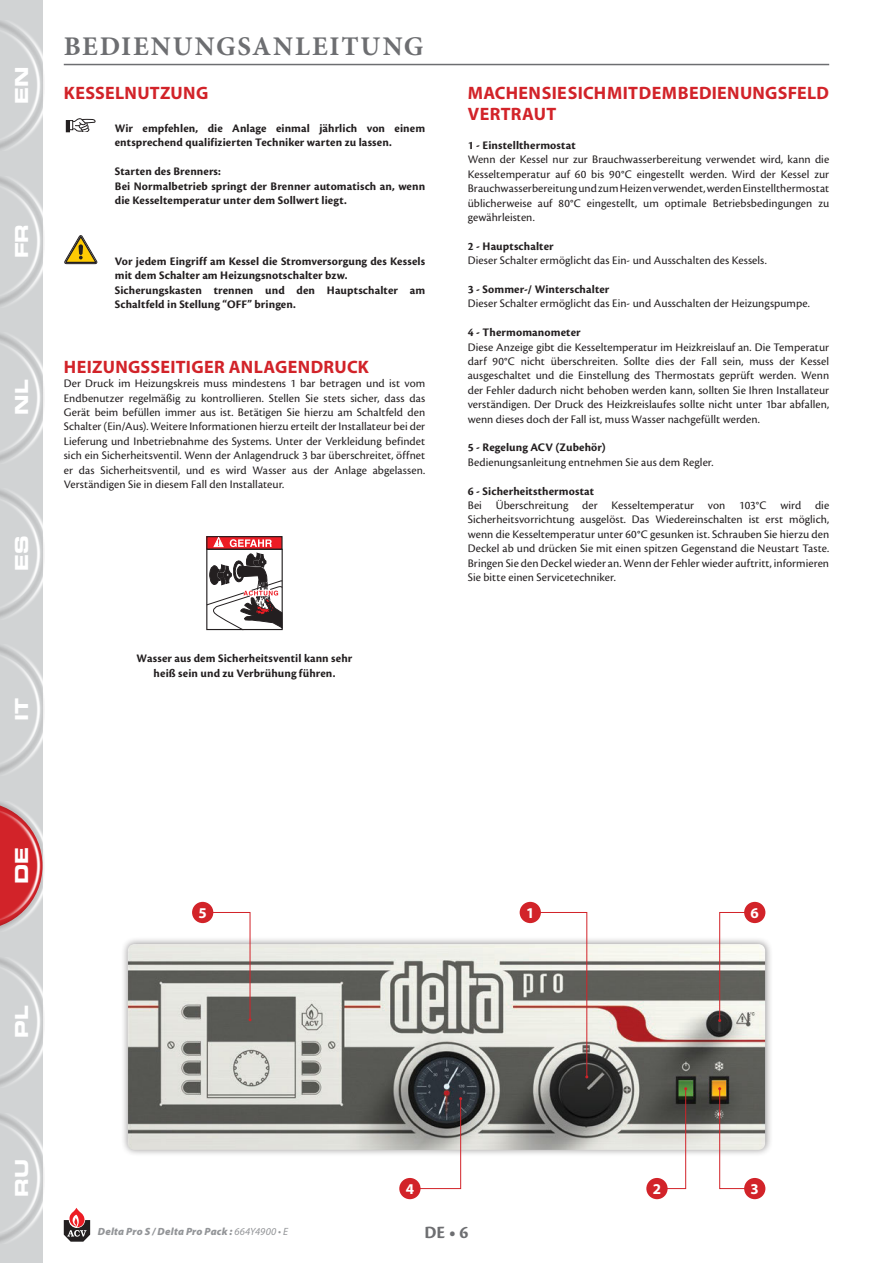
<style>
.page{position:relative;width:893px;height:1263px;background:#fff}
.page>*{position:absolute;margin:0;border:0;box-sizing:border-box;transform-origin:0 0}
.t1{font:700 27px "Minion Pro";letter-spacing:.065em;color:#6d6e71}
.t2{font:700 18px/21.6px "Myriad Pro";letter-spacing:.015em;color:#d22329}
.t3{font:18px "Eurostile LT Std Bold Ex 2";letter-spacing:-.005em;color:#fff}
.t4{font:700 18px "Cronos Pro";color:#6d6e71}
.t5{font:700 15px "Myriad Pro";color:#fff}
.t6{font:12px/14.4px "Cronos Pro";letter-spacing:.005em;color:#231f20;text-align:justify}
.t7{font:700 12px/14.4px "Cronos Pro";letter-spacing:.01em;color:#231f20}
.t8{font:italic 900 10.5px "Myriad Pro";letter-spacing:.02em;color:#939598}
.s1{font-weight:400}
</style>
<div class="page">
<svg style="left:64px;top:1208px;width:26px;height:34px"></svg>
<div style="left:0;top:0;width:43px;height:1263px;background:#d1d3d4"></div>
<div style="left:0;top:20px;width:45px;height:131px;background:#231f20;opacity:.75"></div>
<div style="left:0;top:177px;width:45px;height:130px;background:#231f20;opacity:.75"></div>
<div style="left:0;top:1113px;width:45px;height:131px;background:#231f20;opacity:.75"></div>
<div style="left:0;top:957px;width:45px;height:131px;background:#231f20;opacity:.75"></div>
<div style="left:0;top:801px;width:45px;height:130px;background:#231f20;opacity:.75"></div>
<div style="left:0;top:645px;width:45px;height:130px;background:#231f20;opacity:.75"></div>
<div style="left:0;top:489px;width:45px;height:130px;background:#231f20;opacity:.75"></div>
<div style="left:0;top:333px;width:45px;height:130px;background:#231f20;opacity:.75"></div>
<div style="left:120px;top:936px;width:653px;height:221px;background:#231f20;opacity:.5"></div>
<img style="left:128px;top:944px;width:637px;height:206px">
<svg style="left:656px;top:1087px;width:31px;height:102px"></svg>
<div style="left:646px;top:1178px;width:22px;height:21px;background:#d22329;border-radius:50%"></div>
<svg style="left:529px;top:912px;width:59px;height:166px"></svg>
<div style="left:520px;top:902px;width:21px;height:21px;background:#d22329;border-radius:50%"></div>
<svg style="left:202px;top:912px;width:50px;height:109px"></svg>
<div style="left:192px;top:902px;width:21px;height:21px;background:#d22329;border-radius:50%"></div>
<svg style="left:409px;top:1097px;width:53px;height:92px"></svg>
<div style="left:399px;top:1178px;width:22px;height:21px;background:#d22329;border-radius:50%"></div>
<svg style="left:718px;top:1087px;width:37px;height:102px"></svg>
<div style="left:744px;top:1178px;width:21px;height:21px;background:#d22329;border-radius:50%"></div>
<svg style="left:718px;top:912px;width:37px;height:110px"></svg>
<div style="left:744px;top:902px;width:21px;height:21px;background:#d22329;border-radius:50%"></div>
<div style="left:66px;top:120px;width:4px;height:12px;border:1px solid #231f20"></div>
<div style="left:69px;top:120px;width:4px;height:10px;border:1px solid #231f20"></div>
<svg style="left:72px;top:118px;width:24px;height:14px"></svg>
<svg style="left:64px;top:235px;width:34px;height:29px"></svg>
<svg style="left:79px;top:244px;width:4px;height:11px"></svg>
<div style="left:207px;top:537px;width:75px;height:12px;background:#ed1c24"></div>
<div style="left:206px;top:536px;width:77px;height:14px;border:1px solid #231f20"></div>
<svg style="left:214px;top:536px;width:9px;height:11px"></svg>
<div style="left:206px;top:549px;width:77px;height:81px;border:1px solid #231f20"></div>
<svg style="left:206px;top:553px;width:76px;height:77px"></svg>
<svg style="left:230px;top:539px;width:42px;height:8px"></svg>
<hr style="left:64px;top:64px;width:765px;height:1px;background:#6d6e71">
<h2 class="t3" style="left:9px;top:104px;width:39px;rotate:-90deg">EN</h2>
<h2 class="t3" style="left:9px;top:258px;width:36px;rotate:-90deg">FR</h2>
<h2 class="t3" style="left:9px;top:415px;width:36px;rotate:-90deg">NL</h2>
<h2 class="t3" style="left:9px;top:571px;width:37px;rotate:-90deg">ES</h2>
<h2 class="t3" style="left:9px;top:721px;width:25px;rotate:-90deg">IT</h2>
<h1 class="t1" style="left:64px;top:28px;width:361px">BEDIENUNGSANLEITUNG</h1>
<h2 class="t2" style="left:64px;top:81px;width:146px">KESSELNUTZUNG</h2>
<p class="t7" style="left:115px;top:121px;width:312px">Wir empfehlen, die Anlage einmal jährlich von einem entsprechend qualifizierten Techniker warten zu lassen.</p>
<p class="t7" style="left:115px;top:164px;width:312px">Starten des Brenners:<br>Bei Normalbetrieb springt der Brenner automatisch an, wenn die Kesseltemperatur unter dem Sollwert liegt.</p>
<p class="t7" style="left:115px;top:254px;width:312px">Vor jedem Eingriff am Kessel die Stromversorgung des Kessels mit dem Schalter am Heizungsnotschalter bzw.<br>Sicherungskasten trennen und den Hauptschalter am Schaltfeld in Stellung “OFF” bringen.</p>
<h2 class="t2" style="left:64px;top:355px;width:307px">HEIZUNGSSEITIGER ANLAGENDRUCK</h2>
<p class="t6" style="left:64px;top:376px;width:363px">Der Druck im Heizungskreis muss mindestens 1 bar betragen und ist vom Endbenutzer regelmäßig zu kontrollieren. Stellen Sie stets sicher, dass das Gerät beim befüllen immer aus ist. Betätigen Sie hierzu am Schaltfeld den Schalter (Ein/Aus). Weitere Informationen hierzu erteilt der Installateur bei der Lieferung und Inbetriebnahme des Systems. Unter der Verkleidung befindet sich ein Sicherheitsventil. Wenn der Anlagendruck 3 bar überschreitet, öffnet er das Sicherheitsventil, und es wird Wasser aus der Anlage abgelassen.<br>Verständigen Sie in diesem Fall den Installateur.</p>
<p class="t7" style="left:137px;top:651px;width:217px;text-align:center">Wasser aus dem Sicherheitsventil kann sehr heiß sein und zu Verbrühung führen.</p>
<h2 class="t2" style="left:468px;top:81px;width:363px">MACHEN SIE SICH MIT DEM BEDIENUNGSFELD<br>VERTRAUT</h2>
<p class="t7" style="left:468px;top:138px;width:109px">1 - Einstellthermostat</p>
<p class="t6" style="left:468px;top:152px;width:363px">Wenn der Kessel nur zur Brauchwasserbereitung verwendet wird, kann die Kesseltemperatur auf 60 bis 90°C eingestellt werden. Wird der Kessel zur Brauchwasserbereitung und zum Heizen verwendet, werden Einstellthermostat üblicherweise auf 80°C eingestellt, um optimale Betriebsbedingungen zu gewährleisten.</p>
<p class="t7" style="left:468px;top:239px;width:87px">2 - Hauptschalter</p>
<p class="t6" style="left:468px;top:253px;width:301px">Dieser Schalter ermöglicht das Ein- und Ausschalten des Kessels.</p>
<p class="t7" style="left:468px;top:282px;width:143px">3 - Sommer-/ Winterschalter</p>
<p class="t6" style="left:468px;top:296px;width:344px">Dieser Schalter ermöglicht das Ein- und Ausschalten der Heizungspumpe.</p>
<p class="t7" style="left:468px;top:325px;width:114px">4 - Thermomanometer</p>
<p class="t6" style="left:468px;top:340px;width:363px">Diese Anzeige gibt die Kesseltemperatur im Heizkreislauf an. Die Temperatur darf 90°C nicht überschreiten. Sollte dies der Fall sein, muss der Kessel ausgeschaltet und die Einstellung des Thermostats geprüft werden. Wenn der Fehler dadurch nicht behoben werden kann, sollten Sie Ihren Installateur verständigen. Der Druck des Heizkreislaufes sollte nicht unter 1bar abfallen, wenn dieses doch der Fall ist, muss Wasser nachgefüllt werden.</p>
<p class="t7" style="left:468px;top:441px;width:140px">5 - Regelung ACV (Zubehör)</p>
<p class="t6" style="left:468px;top:455px;width:247px">Bedienungsanleitung entnehmen Sie aus dem Regler.</p>
<p class="t7" style="left:468px;top:484px;width:128px">6 - Sicherheitsthermostat</p>
<p class="t6" style="left:468px;top:498px;width:363px">Bei Überschreitung der Kesseltemperatur von 103°C wird die Sicherheitsvorrichtung ausgelöst. Das Wiedereinschalten ist erst möglich, wenn die Kesseltemperatur unter 60°C gesunken ist. Schrauben Sie hierzu den Deckel ab und drücken Sie mit einen spitzen Gegenstand die Neustart Taste.<br>Bringen Sie den Deckel wieder an. Wenn der Fehler wieder auftritt, informieren Sie bitte einen Servicetechniker.</p>
<h2 class="t3" style="left:9px;top:884px;width:38px;rotate:-90deg">DE</h2>
<h2 class="t3" style="left:9px;top:1038px;width:34px;rotate:-90deg">PL</h2>
<h2 class="t3" style="left:9px;top:1197px;width:39px;rotate:-90deg">RU</h2>
<p class="t5" style="left:199px;top:903px;width:10px">5</p>
<p class="t5" style="left:526px;top:903px;width:10px">1</p>
<p class="t5" style="left:751px;top:903px;width:10px">6</p>
<p class="t8" style="left:98px;top:1224px;width:192px">Delta Pro S / Delta Pro Pack : <span class="s1">664Y4900 • E</span></p>
<p class="t5" style="left:406px;top:1179px;width:10px">4</p>
<p class="t5" style="left:751px;top:1179px;width:10px">3</p>
<p class="t5" style="left:653px;top:1179px;width:10px">2</p>
<h2 class="t4" style="left:425px;top:1222px;width:45px">DE • 6</h2>
</div>
